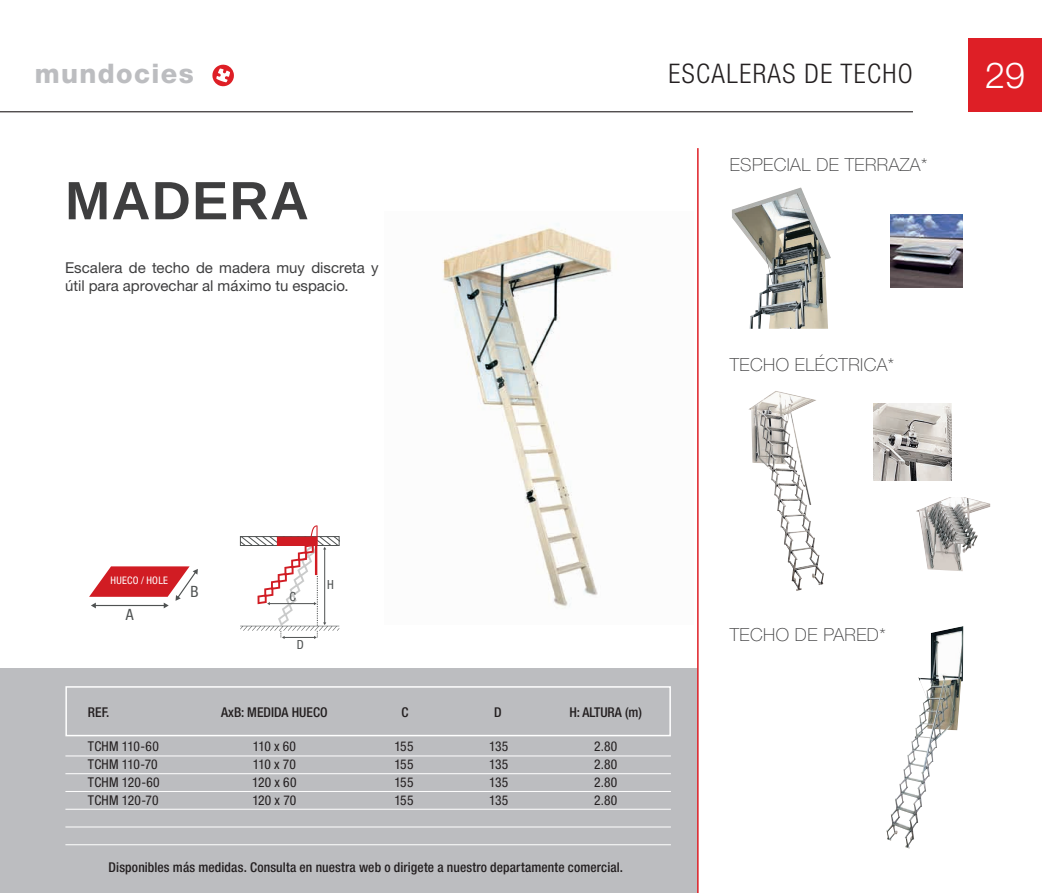
<style>
.page{position:relative;width:1042px;height:893px;background:#fff}
.page>*{position:absolute;margin:0;border:0;box-sizing:border-box;transform-origin:0 0}
.t1{font:700 54px "Arimo";letter-spacing:.025em;color:#3e3e3f}
.t2{font:300 36px "Helvetica Neue LT Pro";color:#fff}
.t3{font:300 condensed 27px "Helvetica Neue LT Pro";letter-spacing:.05em;color:#231f20}
.t4{font:800 27px "Helvetica Neue LT Pro";letter-spacing:.05em;color:#bcbdc0}
.t5{font:100 18px "Helvetica Neue LT Pro";letter-spacing:.025em;color:#3e3e3f}
.t6{font:condensed 15.6px "Helvetica Neue LT Std";color:#4f5252}
.t7{font:15px/18px "Helvetica Neue LT Pro";color:#3e3e3f}
.t8{font:500 condensed 13.5px "Helvetica Neue LT Pro";letter-spacing:.005em;color:#231f20}
.t9{font:condensed 13.5px/18px "Helvetica Neue LT Pro";letter-spacing:.015em;color:#231f20;text-align:justify}
.t10{font:condensed 12.6px "Helvetica Neue LT Std";color:#4f5252}
.t11{font:condensed 10.35px "Helvetica Neue LT Std";letter-spacing:.03em;color:#fff}
</style>
<div class="page">
<div style="left:968px;top:38px;width:74px;height:74px;background:#de1f26"></div>
<svg style="left:212px;top:64px;width:22px;height:23px"></svg>
<hr style="left:0;top:111px;width:913px;height:1px;background:#231f20">
<div style="left:0;top:668px;width:698px;height:225px;background:#bcbdc0"></div>
<img style="left:442px;top:223px;width:170px;height:384px">
<svg style="left:89px;top:566px;width:109px;height:42px"></svg>
<svg style="left:240px;top:525px;width:99px;height:114px"></svg>
<hr style="left:65px;top:756px;width:606px;height:1px;background:#fff">
<hr style="left:65px;top:773px;width:606px;height:1px;background:#fff">
<hr style="left:65px;top:791px;width:606px;height:1px;background:#fff">
<hr style="left:65px;top:809px;width:606px;height:1px;background:#fff">
<hr style="left:65px;top:827px;width:606px;height:1px;background:#fff">
<hr style="left:65px;top:844px;width:606px;height:1px;background:#fff">
<div style="left:65px;top:686px;width:606px;height:50px;border:2px solid #fff"></div>
<hr style="left:697px;top:148px;width:1px;height:745px;background:#de1f26">
<img style="left:732px;top:187px;width:99px;height:142px">
<img style="left:890px;top:215px;width:73px;height:72px">
<img style="left:748px;top:391px;width:67px;height:200px">
<img style="left:874px;top:404px;width:77px;height:77px">
<img style="left:916px;top:497px;width:51px;height:74px">
<img style="left:899px;top:626px;width:64px;height:169px">
<h3 class="t4" style="left:35px;top:58px;width:160px">mundocies</h3>
<h3 class="t3" style="left:668px;top:58px;width:246px">ESCALERAS DE TECHO</h3>
<h2 class="t2" style="left:985px;top:53px;width:42px">29</h2>
<h1 class="t1" style="left:65px;top:163px;width:245px">MADERA</h1>
<p class="t7" style="left:65px;top:259px;width:315px">Escalera de techo de madera muy discreta y útil para aprovechar al máximo tu espacio.</p>
<p class="t11" style="left:111px;top:574px;width:59px">HUECO / HOLE</p>
<p class="t6" style="left:126px;top:605px;width:9px">A</p>
<p class="t8" style="left:88px;top:704px;width:23px">REF.</p>
<p class="t9" style="left:88px;top:737px;width:73px;text-align:left">TCHM 110-60<br>TCHM 110-70<br>TCHM 120-60<br>TCHM 120-70</p>
<p class="t6" style="left:190px;top:583px;width:10px">B</p>
<p class="t10" style="left:289px;top:589px;width:8px">C</p>
<p class="t10" style="left:297px;top:637px;width:9px">D</p>
<p class="t10" style="left:327px;top:577px;width:8px">H</p>
<p class="t8" style="left:221px;top:704px;width:108px">AxB: MEDIDA HUECO</p>
<p class="t9" style="left:252px;top:737px;width:46px">110 x 60<br>110 x 70<br>120 x 60<br>120 x 70</p>
<p class="t8" style="left:401px;top:704px;width:9px">C</p>
<p class="t9" style="left:394px;top:737px;width:21px">155<br>155<br>155<br>155</p>
<p class="t8" style="left:494px;top:704px;width:9px">D</p>
<p class="t9" style="left:489px;top:737px;width:21px">135<br>135<br>135<br>135</p>
<p class="t8" style="left:569px;top:704px;width:74px">H: ALTURA (m)</p>
<p class="t9" style="left:594px;top:737px;width:25px">2.80<br>2.80<br>2.80<br>2.80</p>
<p class="t8" style="left:109px;top:859px;width:516px">Disponibles más medidas. Consulta en nuestra web o dirigete a nuestro departamente comercial.</p>
<h3 class="t5" style="left:730px;top:154px;width:199px">ESPECIAL DE TERRAZA*</h3>
<h3 class="t5" style="left:730px;top:354px;width:166px">TECHO ELÉCTRICA*</h3>
<h3 class="t5" style="left:730px;top:624px;width:157px">TECHO DE PARED*</h3>
</div>
